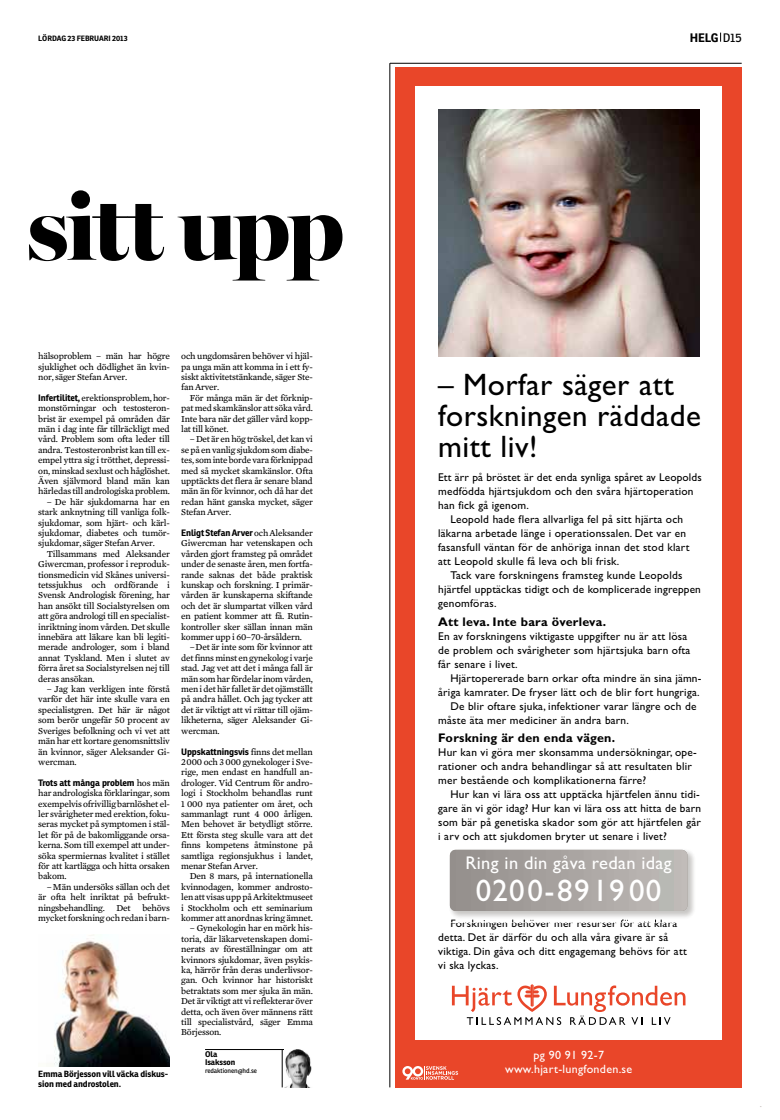
<style>
.page{position:relative;width:780px;height:1120px;background:#fff}
.page>*{position:absolute;margin:0;border:0;box-sizing:border-box;transform-origin:0 0}
.t1{font:900 92px "Big Miller";letter-spacing:-.03em;color:#000}
.t2{font:31.1px "Gill Sans";letter-spacing:.04em;color:#fff}
.t3{font:31px/31px "Gill Sans";letter-spacing:.015em;color:#000}
.t4{font:18.4px "Gill Sans";letter-spacing:.02em;color:#fff}
.t5{font:700 12.5px "Gill Sans";letter-spacing:.02em;color:#000}
.t6{font:12px/14.4px "Gill Sans";letter-spacing:.025em;color:#fff;text-align:center}
.t7{font:700 12px "Ronnia HD";color:#000}
.t8{font:11.3px/14px "Gill Sans";letter-spacing:.02em;color:#000}
.t9{font:9.3px/10.4px "Mercury Text G3";letter-spacing:-.02em;color:#000;text-align:justify}
.t10{font:9.3px "Mercury Text G3";color:#c5bebb}
.t11{font:700 9px "Ronnia HD";letter-spacing:-.015em;color:#000}
.t12{font:700 8.7px/10.4px "Ronnia HD";letter-spacing:-.01em;color:#000}
.t13{font:700 8px/8px "Ronnia HD";letter-spacing:-.015em;color:#000}
.t14{font:700 7.5px "Ronnia HD";letter-spacing:-.005em;color:#000}
.t15{font:6.5px "Ronnia HD";letter-spacing:-.015em;color:#000}
.s1{font-weight:400}
.s2{font-family:"Ronnia HD";font-weight:700;font-size:9px}
.s3{font-family:"Mercury Text G3";font-weight:400;font-size:9.3px}
</style>
<div class="page">
<img style="left:54px;top:935px;width:116px;height:131px">
<hr style="left:205px;top:1049px;width:108px;height:1px;background:#000">
<img style="left:284px;top:1049px;width:29px;height:38px">
<hr style="left:282px;top:1049px;width:1px;height:38px;background:#000">
<div style="left:395px;top:67px;width:346px;height:1020px;background:#e94629"></div>
<div style="left:415px;top:86px;width:306px;height:953px;background:#fff"></div>
<svg style="left:452px;top:984px;width:233px;height:41px"></svg>
<img style="left:449px;top:849px;width:245px;height:69px">
<img style="left:451px;top:919px;width:211px;height:3px">
<img style="left:450px;top:850px;width:237px;height:61px">
<img style="left:438px;top:109px;width:261px;height:248px">
<svg style="left:402px;top:1066px;width:56px;height:13px"></svg>
<hr style="left:390px;top:63px;width:351px;height:1px;background:#000">
<hr style="left:389px;top:63px;width:1px;height:1024px;background:#000">
<p class="t14" style="left:38px;top:34px;width:91px">LÖRDAG 23 FEBRUARI 2013</p>
<p class="t7" style="left:689px;top:30px;width:53px">HELG <span class="s1">D15</span></p>
<h1 class="t1" style="left:28px;top:172px;width:319px">sitt upp</h1>
<p class="t9" style="left:38px;top:351px;width:133px">hälsoproblem – män har högre sjuklighet och dödlighet än kvin&shy;nor, säger Stefan Arver.</p>
<p class="t9" style="left:38px;top:392px;width:133px"><span class="s2">Infertilitet,</span> erektionsproblem, hor&shy;monstörningar och testosteron&shy;brist är exempel på områden där män i dag inte får tillräckligt med vård. Problem som ofta leder till andra. Testosteronbrist kan till ex&shy;empel yttra sig i trötthet, depressi&shy;on, minskad sexlust och håglöshet.<br>Även självmord bland män kan härledas till andrologiska problem.</p>
<p class="t9" style="left:38px;top:496px;width:133px;text-indent:9px">– De här sjukdomarna har en stark anknytning till vanliga folk&shy;sjukdomar, som hjärt- och kärl&shy;sjukdomar, diabetes och tumör&shy;sjukdomar, säger Stefan Arver.</p>
<p class="t9" style="left:38px;top:548px;width:133px;text-indent:9px">Tillsammans med Aleksander Giwercman, professor i reproduk&shy;tionsmedicin vid Skånes universi&shy;tetssjukhus och ordförande i Svensk Andrologisk förening, har han ansökt till Socialstyrelsen om att göra andrologi till en specialist&shy;inriktning inom vården. Det skulle innebära att läkare kan bli legiti&shy;merade androloger, som i bland annat Tyskland. Men i slutet av förra året sa Socialstyrelsen nej till deras ansökan.</p>
<p class="t9" style="left:38px;top:684px;width:133px;text-indent:9px">– Jag kan verkligen inte förstå varför det här inte skulle vara en specialistgren. Det här är något som berör ungefär 50 procent av Sveriges befolkning och vi vet att män har ett kortare genomsnittsliv än kvinnor, säger Aleksander Gi&shy;wercman.</p>
<p class="t11" style="left:38px;top:777px;width:133px">Trots att många problem <span class="s3">hos män</span></p>
<p class="t9" style="left:38px;top:788px;width:133px">har andrologiska förklaringar, som exempelvis ofrivillig barnlöshet el&shy;ler svårigheter med erektion, foku&shy;seras mycket på symptomen i stäl&shy;let för på de bakomliggande orsa&shy;kerna. Som till exempel att under&shy;söka spermiernas kvalitet i stället för att kartlägga och hitta orsaken bakom.</p>
<p class="t9" style="left:38px;top:881px;width:133px;text-indent:9px">–Män undersöks sällan och det är ofta helt inriktat på befrukt&shy;ningsbehandling. Det behövs mycket forskning och redan i barn-</p>
<p class="t12" style="left:38px;top:1068px;width:131px">Emma Börjesson vill väcka diskus&shy;sion med androstolen.</p>
<p class="t9" style="left:181px;top:351px;width:133px">och ungdomsåren behöver vi hjäl&shy;pa unga män att komma in i ett fy&shy;siskt aktivitetstänkande, säger Ste&shy;fan Arver.</p>
<p class="t9" style="left:181px;top:392px;width:133px;text-indent:9px">För många män är det förknip&shy;pat med skamkänslor att söka vård.<br>Inte bara när det gäller vård kopp&shy;lat till könet.</p>
<p class="t9" style="left:181px;top:434px;width:133px;text-indent:9px">– Det är en hög tröskel, det kan vi se på en vanlig sjukdom som diabe&shy;tes, som inte borde vara förknippad med så mycket skamkänslor. Ofta upptäckts det flera år senare bland män än för kvinnor, och då har det redan hänt ganska mycket, säger Stefan Arver.</p>
<p class="t11" style="left:181px;top:527px;width:133px">Enligt Stefan Arver <span class="s3">och Aleksander</span></p>
<p class="t9" style="left:181px;top:538px;width:133px">Giwercman har vetenskapen och vården gjort framsteg på området under de senaste åren, men fortfa&shy;rande saknas det både praktisk kunskap och forskning. I primär&shy;vården är kunskaperna skiftande och det är slumpartat vilken vård en patient kommer att få. Rutin&shy;kontroller sker sällan innan män kommer upp i 60–70-årsåldern.</p>
<p class="t9" style="left:181px;top:642px;width:133px;text-indent:9px">–Det är inte som för kvinnor att det finns minst en gynekolog i varje stad. Jag vet att det i många fall är män som har fördelar inom vården, men i det här fallet är det ojämställt på andra hållet. Och jag tycker att det är viktigt att vi rättar till ojäm&shy;likheterna, säger Aleksander Gi&shy;wercman.</p>
<p class="t11" style="left:181px;top:745px;width:133px">Uppskattningsvis <span class="s3">finns det mellan</span></p>
<p class="t9" style="left:181px;top:756px;width:133px">2000 och 3 000 gynekologer i Sve&shy;rige, men endast en handfull an&shy;drologer. Vid Centrum för andro&shy;logi i Stockholm behandlas runt 1 000 nya patienter om året, och sammanlagt runt 4 000 årligen.<br>Men behovet är betydligt större.<br>Ett första steg skulle vara att det finns kompetens åtminstone på samtliga regionsjukhus i landet, menar Stefan Arver.</p>
<p class="t9" style="left:181px;top:871px;width:133px;text-indent:9px">Den 8 mars, på internationella kvinnodagen, kommer androsto&shy;len att visas upp på Arkitektmuseet i Stockholm och ett seminarium kommer att anordnas kring ämnet.</p>
<p class="t9" style="left:181px;top:923px;width:133px;text-indent:9px">– Gynekologin har en mörk his&shy;toria, där läkarvetenskapen domi&shy;nerats av föreställningar om att kvinnors sjukdomar, även psykis&shy;ka, härrör från deras underlivsor&shy;gan. Och kvinnor har historiskt betraktats som mer sjuka än män.<br>Det är viktigt att vi reflekterar över detta, och även över männens rätt till specialistvård, säger Emma Börjesson.</p>
<p class="t13" style="left:205px;top:1050px;width:32px">Ola<br>Isaksson</p>
<p class="t15" style="left:205px;top:1067px;width:54px">redaktionen@hd.se</p>
<h3 class="t3" style="left:438px;top:370px;width:264px">– Morfar säger att forskningen räddade mitt liv!</h3>
<p class="t8" style="left:438px;top:471px;width:265px">Ett ärr på bröstet är det enda synliga spåret av Leopolds</p>
<p class="t8" style="left:438px;top:485px;width:257px">medfödda hjärtsjukdom och den svåra hjärtoperation</p>
<p class="t8" style="left:438px;top:499px;width:92px">han fick gå igenom.</p>
<p class="t8" style="left:450px;top:513px;width:234px">Leopold hade flera allvarliga fel på sitt hjärta och</p>
<p class="t8" style="left:438px;top:527px;width:249px">läkarna arbetade länge i operationssalen. Det var en</p>
<p class="t8" style="left:438px;top:541px;width:253px">fasansfull väntan för de anhöriga innan det stod klart</p>
<p class="t8" style="left:438px;top:555px;width:183px">att Leopold skulle få leva och bli frisk.</p>
<p class="t8" style="left:450px;top:569px;width:233px">Tack vare forskningens framsteg kunde Leopolds</p>
<p class="t8" style="left:438px;top:583px;width:264px">hjärtfel upptäckas tidigt och de komplicerade ingreppen</p>
<p class="t8" style="left:438px;top:597px;width:60px">genomföras.</p>
<h3 class="t5" style="left:438px;top:614px;width:169px">Att leva. Inte bara överleva.</h3>
<p class="t8" style="left:438px;top:629px;width:253px">En av forskningens viktigaste uppgifter nu är att lösa de problem och svårigheter som hjärtsjuka barn ofta får senare i livet.</p>
<p class="t8" style="left:450px;top:671px;width:252px">Hjärtopererade barn orkar ofta mindre än sina jämn-</p>
<p class="t8" style="left:438px;top:685px;width:263px">åriga kamrater. De fryser lätt och de blir fort hungriga.</p>
<p class="t8" style="left:450px;top:699px;width:247px">De blir oftare sjuka, infektioner varar längre och de</p>
<p class="t8" style="left:438px;top:713px;width:192px">måste äta mer mediciner än andra barn.</p>
<h3 class="t5" style="left:438px;top:730px;width:178px">Forskning är den enda vägen.</h3>
<p class="t8" style="left:438px;top:745px;width:260px">Hur kan vi göra mer skonsamma undersökningar, ope&shy;rationer och andra behandlingar så att resultaten blir mer bestående och komplikationerna färre?</p>
<p class="t8" style="left:438px;top:787px;width:264px;text-align:justify;text-indent:12px">Hur kan vi lära oss att upptäcka hjärtfelen ännu tidi&shy;gare än vi gör idag? Hur kan vi lära oss att hitta de barn som bär på genetiska skador som gör att hjärtfelen går i arv och att sjukdomen bryter ut senare i livet?</p>
<h3 class="t4" style="left:465px;top:852px;width:208px">Ring in din gåva redan idag</h3>
<h2 class="t2" style="left:475px;top:871px;width:187px">0200-891900</h2>
<p class="t8" style="left:438px;top:916px;width:250px;text-indent:12px">Forskningen behöver mer resurser för att klara detta. Det är därför du och alla våra givare är så viktiga. Din gåva och ditt engagemang behövs för att vi ska lyckas.</p>
<p class="t6" style="left:505px;top:1047px;width:129px">pg 90 91 92-7 www.hjart-lungfonden.se</p>
<p class="t10" style="left:759px;top:1099px;width:4px">.</p>
</div>
